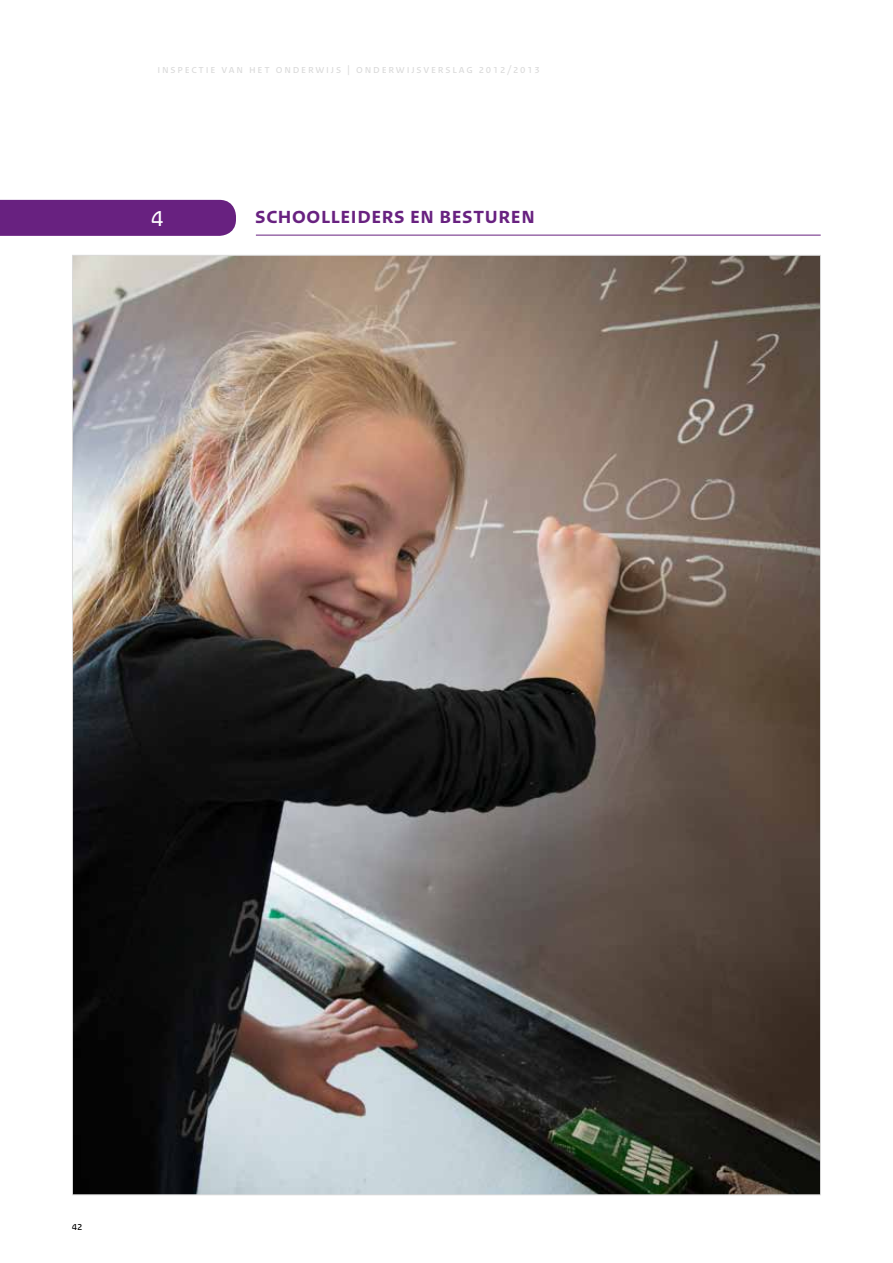
<style>
.page{position:relative;width:893px;height:1263px;background:#fff}
.page>*{position:absolute;margin:0;border:0;box-sizing:border-box;transform-origin:0 0}
.t1{font:30px "Rijksoverheid Sans Heading";color:#fff}
.t2{font:700 24px "Rijksoverheid Sans Heading";letter-spacing:.03em;color:#682180}
.t3{font:12px "Rijksoverheid Sans Text";letter-spacing:.15em;color:#dadada}
.t4{font:12px "Rijksoverheid Sans Text";color:#000}
</style>
<div class="page">
<div style="left:0;top:200px;width:236px;height:36px;background:#682180"></div>
<hr style="left:256px;top:235px;width:565px;height:1px;background:#682180">
<img style="left:74px;top:257px;width:745px;height:936px">
<p class="t3" style="left:157px;top:63px;width:384px">inspectie van het onderwijs | onderwijsverslag 2012/2013</p>
<h1 class="t1" style="left:151px;top:199px;width:14px">4</h1>
<h2 class="t2" style="left:255px;top:202px;width:281px">schoolleiders en besturen</h2>
<p class="t4" style="left:72px;top:1219px;width:12px">42</p>
</div>
